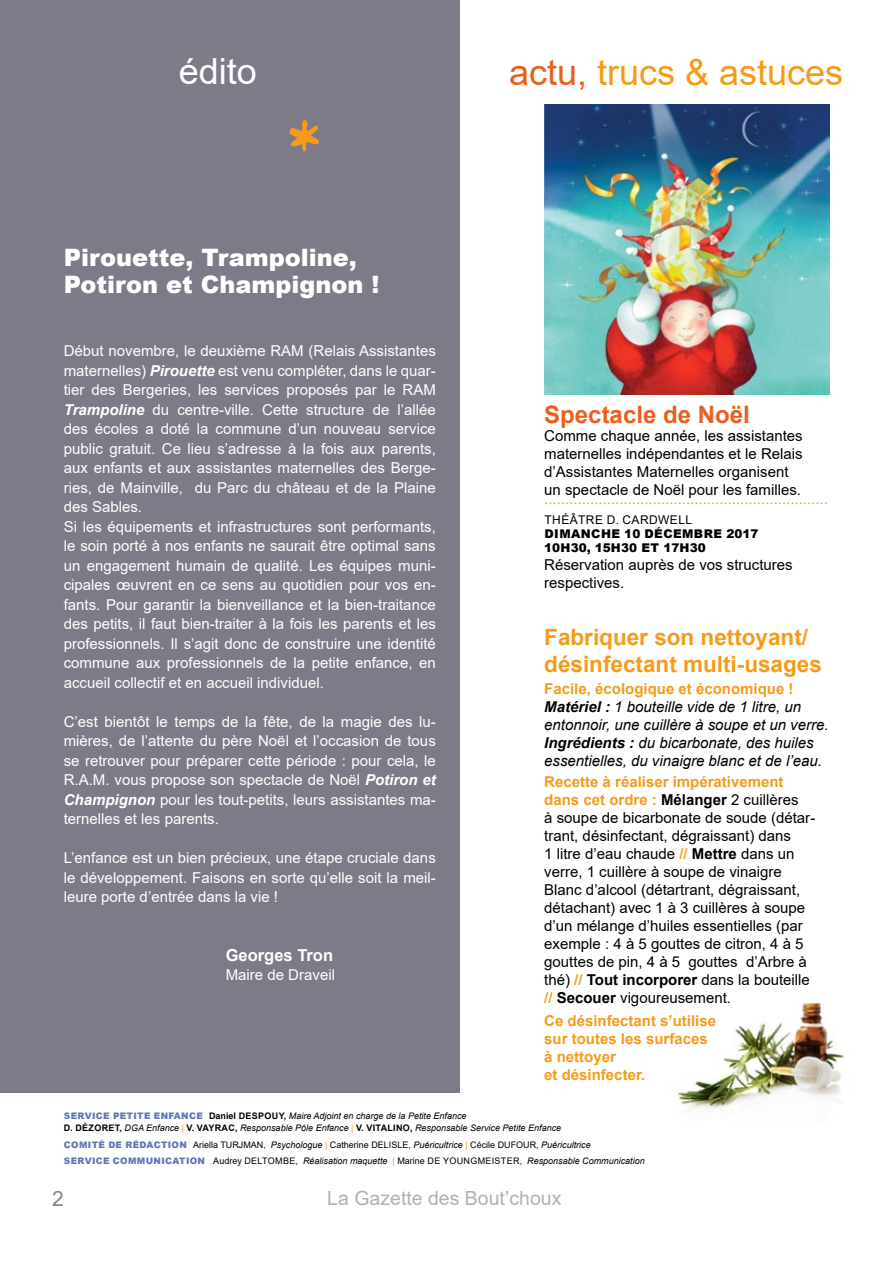
<style>
.page{position:relative;width:893px;height:1263px;background:#fff}
.page>*{position:absolute;margin:0;border:0;box-sizing:border-box;transform-origin:0 0}
.t1{font:36px "Arial";color:#f59b1a}
.t2{font:36px "Arial";color:#fff}
.t3{font:900 24px/27px "Arial";color:#fff}
.t4{font:700 24px "Arial";color:#eb5e1d}
.t5{font:700 22.5px/27px "Arial";color:#f59b1a}
.t6{font:21px "Arial";color:#878787}
.t7{font:19.5px "Arial";color:#b3b2b2}
.t8{font:700 16.5px "Arial";color:#fff}
.t9{font:15px/19.5px "Arial";color:#fff;text-align:justify}
.t10{font:15px/18px "Arial";color:#000}
.t11{font:italic 15px/18px "Arial";color:#000}
.t12{font:15px "Arial";color:#f59b1a}
.t13{font:700 15px/18px "Arial";color:#f59b1a}
.t14{font:900 12px/14.4px "Arial";letter-spacing:.02em;color:#000}
.t15{font:12px "Arial";letter-spacing:.035em;color:#000}
.t16{font:9px/16.5px "Arial";color:#000}
.t17{font:italic 9px/12px "Arial";color:#000}
.s1{font-weight:700;font-style:italic}
.s2{color:#eb5e1d}
.s3{font-weight:700;font-style:normal;color:#f59b1a}
.s4{font-weight:700}
.s5{font-weight:700;color:#f59b1a}
.s6{font-weight:900;font-style:normal;color:#6177b9}
.s7{font-weight:700;font-style:normal}
.s8{color:#f59b1a}
.s9{font-weight:900;color:#6177b9}
.s10{font-style:italic}
.s11{font-style:italic;color:#f59b1a}
</style>
<div class="page">
<div style="left:0;top:0;width:459px;height:1093px;background:#7d7b87"></div>
<img style="left:677px;top:1002px;width:168px;height:109px">
<img style="left:544px;top:104px;width:285px;height:290px">
<h1 class="t2" style="left:179px;top:47px;width:80px">édito</h1>
<h2 class="t3" style="left:64px;top:244px;width:317px">Pirouette, Trampoline,<br>Potiron et Champignon !</h2>
<p class="t9" style="left:64px;top:341px;width:374px;text-align:left">Début novembre, le deuxième RAM (Relais Assistantes maternelles) <span class="s1">Pirouette</span> est venu compléter, dans le quar&shy;tier des Bergeries, les services proposés par le RAM <span class="s1">Trampoline</span> du centre-ville. Cette structure de l’allée des écoles a doté la commune d’un nouveau service public gratuit. Ce lieu s’adresse à la fois aux parents, aux enfants et aux assistantes maternelles des Berge&shy;ries, de Mainville, du Parc du château et de la Plaine des Sables.<br>Si les équipements et infrastructures sont performants, le soin porté à nos enfants ne saurait être optimal sans un engagement humain de qualité. Les équipes muni&shy;cipales œuvrent en ce sens au quotidien pour vos en&shy;fants. Pour garantir la bienveillance et la bien-traitance des petits, il faut bien-traiter à la fois les parents et les professionnels. Il s’agit donc de construire une identité commune aux professionnels de la petite enfance, en accueil collectif et en accueil individuel.</p>
<p class="t9" style="left:64px;top:712px;width:374px">C’est bientôt le temps de la fête, de la magie des lu&shy;mières, de l’attente du père Noël et l’occasion de tous se retrouver pour préparer cette période : pour cela, le R.A.M. vous propose son spectacle de Noël <span class="s1">Potiron et Champignon</span> pour les tout-petits, leurs assistantes ma&shy;ternelles et les parents.</p>
<p class="t9" style="left:64px;top:848px;width:374px">L’enfance est un bien précieux, une étape cruciale dans le développement. Faisons en sorte qu’elle soit la meil&shy;leure porte d’entrée dans la vie !</p>
<p class="t8" style="left:226px;top:943px;width:109px">Georges Tron</p>
<p class="t9" style="left:226px;top:965px;width:111px">Maire de Draveil</p>
<h1 class="t1" style="left:509px;top:47px;width:336px"><span class="s2">actu,</span> trucs &amp; astuces</h1>
<h2 class="t4" style="left:544px;top:398px;width:207px">Spectacle de Noël</h2>
<p class="t10" style="left:544px;top:427px;width:260px">Comme chaque année, les assistantes maternelles indépendantes et le Relais d’Assistantes Maternelles organisent un spectacle de Noël pour les familles.</p>
<p class="t12" style="left:544px;top:489px;width:285px">....................................................................</p>
<p class="t15" style="left:544px;top:511px;width:149px">THÉÂTRE D. CARDWELL</p>
<p class="t14" style="left:544px;top:526px;width:216px">DIMANCHE 10 DÉCEMBRE 2017<br>10H30, 15H30 ET 17H30</p>
<p class="t10" style="left:544px;top:556px;width:250px">Réservation auprès de vos structures respectives.</p>
<h3 class="t5" style="left:544px;top:623px;width:279px">Fabriquer son nettoyant/ désinfectant multi-usages</h3>
<p class="t11" style="left:544px;top:680px;width:286px"><span class="s3">Facile, écologique et économique !<br></span><span class="s4">Matériel :</span> 1 bouteille vide de 1 litre, un entonnoir, une cuillère à soupe et un verre.<br><span class="s4">Ingrédients :</span> du bicarbonate, des huiles essentielles, du vinaigre blanc et de l’eau.</p>
<p class="t10" style="left:544px;top:773px;width:273px"><span class="s5">Recette à réaliser impérativement dans cet ordre :</span> <span class="s4">Mélanger</span> 2 cuillères<br>à soupe de bicarbonate de soude (détar&shy;trant, désinfectant, dégraissant) dans<br>1 litre d’eau chaude <span class="s5">//</span> <span class="s4">Mettre</span> dans un verre, 1 cuillère à soupe de vinaigre Blanc d’alcool (détartrant, dégraissant, détachant) avec 1 à 3 cuillères à soupe d’un mélange d’huiles essentielles (par exemple : 4 à 5 gouttes de citron, 4 à 5 gouttes de pin, 4 à 5 gouttes d’Arbre à thé) <span class="s5">//</span> <span class="s4">Tout incorporer</span> dans la bouteille <span class="s5">//</span> <span class="s4">Secouer</span> vigoureusement.</p>
<p class="t13" style="left:544px;top:1012px;width:173px">Ce désinfectant s’utilise sur toutes les surfaces à nettoyer<br>et désinfecter.</p>
<p class="t17" style="left:64px;top:1110px;width:499px"><span class="s6">SERVICE PETITE ENFANCE</span> <span class="s7">Daniel DESPOUY,</span> Maire Adjoint en charge de la Petite Enfance<br><span class="s7">D. DÉZORET,</span> DGA Enfance <span class="s8">|</span> <span class="s7">V. VAYRAC,</span> Responsable Pôle Enfance <span class="s8">|</span> <span class="s7">V. VITALINO,</span> Responsable Service Petite Enfance</p>
<p class="t16" style="left:64px;top:1136px;width:582px"><span class="s9">COMITÉ DE RÉDACTION</span> Ariella TURJMAN, <span class="s10">Psychologue</span> <span class="s11">|</span> Catherine DELISLE, <span class="s10">Puéricultrice</span> <span class="s8">|</span> Cécile DUFOUR, <span class="s10">Puéricultrice<br></span><span class="s9">SERVICE COMMUNICATION</span> Audrey DELTOMBE, <span class="s10">Réalisation maquette</span> <span class="s11">|</span> Marine DE YOUNGMEISTER, <span class="s10">Responsable Communication</span></p>
<h3 class="t6" style="left:52px;top:1184px;width:13px">2</h3>
<h3 class="t7" style="left:327px;top:1184px;width:236px">La Gazette des Bout’choux</h3>
</div>
